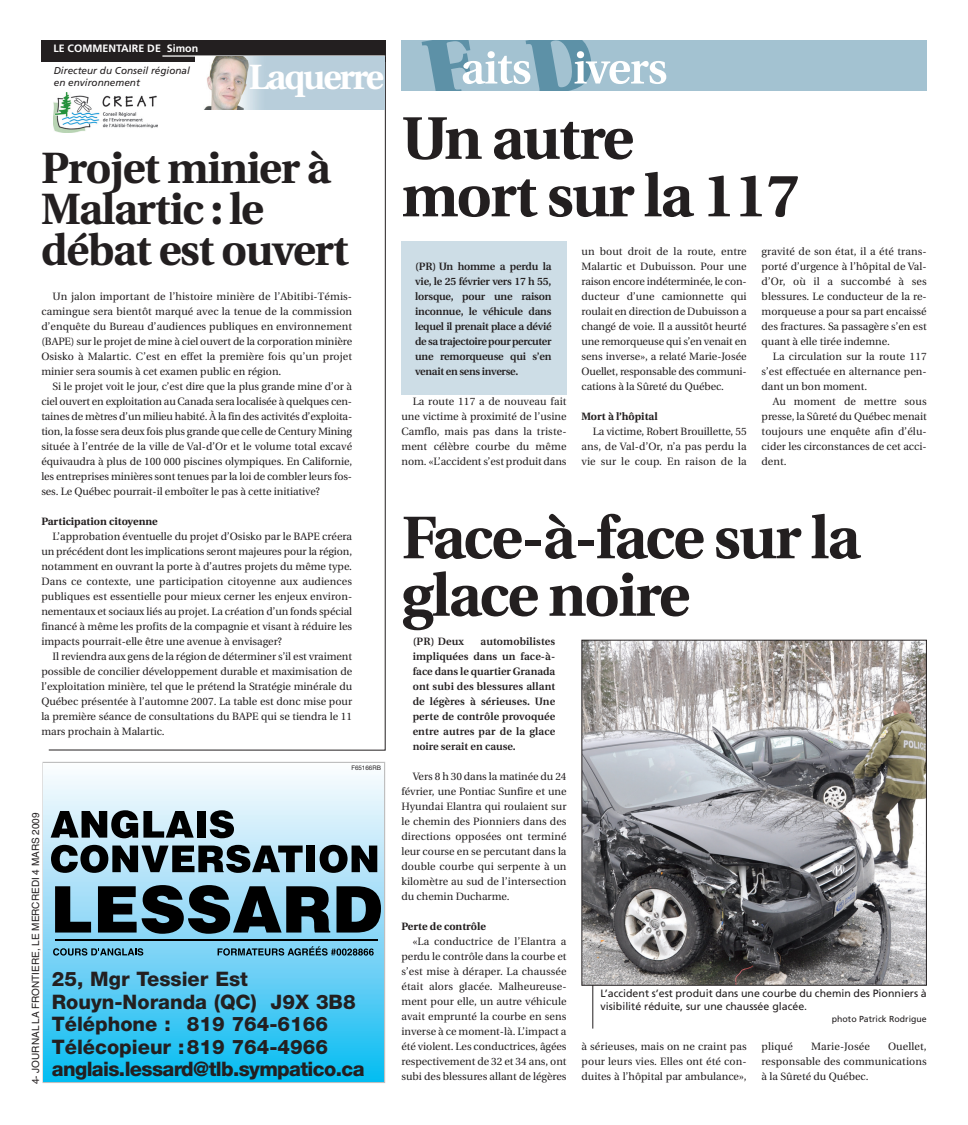
<style>
.page{position:relative;width:968px;height:1125px;background:#fff}
.page>*{position:absolute;margin:0;border:0;box-sizing:border-box;transform-origin:0 0}
.t1{font:700 60px/57.5px "Utopia";letter-spacing:-.03em;color:#231f20}
.t2{font:700 43.75px/41.2px "Utopia";letter-spacing:-.03em;color:#231f20}
.t3{font:700 35px "Utopia";letter-spacing:-.055em;color:#fff}
.t4{font:20px/22.5px "Helvetica Neue Heavy+FWDBWM";color:#231f20}
.t5{font:10.62px/15px "Utopia";color:#231f20;text-align:justify}
.t6{font:600 10.62px/15px "Utopia";letter-spacing:-.01em;color:#231f20;text-align:justify}
.t7{font:10.62px/12.5px "Frutiger";color:#231f20}
.t8{font:700 10.62px "Utopia";color:#231f20}
.t9{font:700 10.62px "Frutiger";color:#fff}
.t10{font:italic 10px/12.5px "Frutiger";color:#231f20}
.t11{font:10px "Helvetica";color:#231f20}
.t12{font:8.75px "Frutiger";color:#231f20}
.t13{font:6.25px "Helvetica Neue Roman+TIZOIC";color:#231f20}
</style>
<div class="page">
<div style="left:41px;top:41px;width:344px;height:21px;background:#231f20"></div>
<svg style="left:48px;top:40px;width:338px;height:711px"></svg>
<img style="left:195px;top:57px;width:190px;height:52px">
<div style="left:401px;top:41px;width:525px;height:50px;background:#a3c2d1"></div>
<svg style="left:421px;top:41px;width:245px;height:50px"></svg>
<div style="left:401px;top:241px;width:165px;height:153px;background:#cddde6"></div>
<hr style="left:592px;top:894px;width:1px;height:135px;background:#231f20">
<img style="left:583px;top:642px;width:341px;height:342px">
<div style="left:581px;top:640px;width:345px;height:346px;border:1px solid #231f20"></div>
<div style="left:54px;top:92px;width:109px;height:41px;background:#fff"></div>
<img style="left:54px;top:92px;width:104px;height:40px">
<svg style="left:44px;top:775px;width:340px;height:307px;background:#76d5f5"></svg>
<svg style="left:51px;top:810px;width:143px;height:28px;background:#5e696f"></svg>
<div style="left:197px;top:811px;width:9px;height:27px;background:#000"></div>
<svg style="left:210px;top:810px;width:24px;height:28px"></svg>
<svg style="left:51px;top:845px;width:251px;height:28px;background:#4e5f67"></svg>
<div style="left:306px;top:846px;width:9px;height:26px;background:#000"></div>
<svg style="left:319px;top:845px;width:58px;height:28px;background:#435158"></svg>
<svg style="left:55px;top:886px;width:36px;height:47px;background:#486470"></svg>
<svg style="left:98px;top:885px;width:232px;height:49px;background:#3b535d"></svg>
<svg style="left:336px;top:886px;width:45px;height:47px;background:#293941"></svg>
<hr style="left:55px;top:939px;width:322px;height:1px;background:#000">
<svg style="left:53px;top:948px;width:90px;height:8px"></svg>
<svg style="left:217px;top:946px;width:157px;height:10px;background:#528aa0"></svg>
<p class="t9" style="left:53px;top:44px;width:146px">LE COMMENTAIRE DE Simon</p>
<p class="t10" style="left:54px;top:65px;width:138px">Directeur du Conseil régional en environnement</p>
<h3 class="t3" style="left:249px;top:63px;width:137px">Laquerre</h3>
<h2 class="t2" style="left:41px;top:151px;width:309px">Projet minier à<br>Malartic : le débat est ouvert</h2>
<p class="t5" style="left:41px;top:290px;width:312px;text-indent:11px">Un jalon important de l’histoire minière de l’Abitibi-Témis&shy;camingue sera bientôt marqué avec la tenue de la commission d’enquête du Bureau d’audiences publiques en environnement (BAPE) sur le projet de mine à ciel ouvert de la corporation minière Osisko à Malartic. C’est en effet la première fois qu’un projet minier sera soumis à cet examen public en région.</p>
<p class="t5" style="left:41px;top:380px;width:312px;text-indent:11px">Si le projet voit le jour, c’est dire que la plus grande mine d’or à ciel ouvert en exploitation au Canada sera localisée à quelques cen&shy;taines de mètres d’un milieu habité. À la fin des activités d’exploita&shy;tion, la fosse sera deux fois plus grande que celle de Century Mining située à l’entrée de la ville de Val-d’Or et le volume total excavé équivaudra à plus de 100 000 piscines olympiques. En Californie, les entreprises minières sont tenues par la loi de combler leurs fos&shy;ses. Le Québec pourrait-il emboîter le pas à cette initiative?</p>
<p class="t8" style="left:41px;top:517px;width:118px">Participation citoyenne</p>
<p class="t5" style="left:41px;top:530px;width:312px;text-indent:11px">L’approbation éventuelle du projet d’Osisko par le BAPE créera un précédent dont les implications seront majeures pour la région, notamment en ouvrant la porte à d’autres projets du même type.<br>Dans ce contexte, une participation citoyenne aux audiences publiques est essentielle pour mieux cerner les enjeux environ&shy;nementaux et sociaux liés au projet. La création d’un fonds spécial financé à même les profits de la compagnie et visant à réduire les impacts pourrait-elle être une avenue à envisager?</p>
<p class="t5" style="left:41px;top:650px;width:312px;text-indent:11px">Il reviendra aux gens de la région de déterminer s’il est vraiment possible de concilier développement durable et maximisation de l’exploitation minière, tel que le prétend la Stratégie minérale du Québec présentée à l’automne 2007. La table est donc mise pour la première séance de consultations du BAPE qui se tiendra le 11 mars prochain à Malartic.</p>
<p class="t13" style="left:351px;top:764px;width:31px">F65166RB</p>
<p class="t11" style="left:32px;top:1084px;width:273px;rotate:-90deg">4- JOURNAL LA FRONTIERE, LE MERCREDI 4 MARS 2009</p>
<h3 class="t4" style="left:52px;top:969px;width:314px">25, Mgr Tessier Est<br>Rouyn-Noranda (QC) J9X 3B8<br>Téléphone : 819 764-6166<br>Télécopieur :819 764-4966 anglais.lessard@tlb.sympatico.ca</h3>
<h1 class="t1" style="left:401px;top:115px;width:400px">Un autre<br>mort sur la 117</h1>
<p class="t6" style="left:415px;top:260px;width:138px">(PR) Un homme a perdu la vie, le 25 février vers 17 h 55, lorsque, pour une raison inconnue, le véhicule dans lequel il prenait place a dévié de sa trajectoire pour percuter une remorqueuse qui s’en venait en sens inverse.</p>
<p class="t5" style="left:401px;top:395px;width:167px;text-indent:11px">La route 117 a de nouveau fait une victime à proximité de l’usine Camflo, mais pas dans la triste&shy;ment célèbre courbe du même nom. «L’accident s’est produit dans</p>
<p class="t5" style="left:581px;top:245px;width:167px">un bout droit de la route, entre Malartic et Dubuisson. Pour une raison encore indéterminée, le con&shy;ducteur d’une camionnette qui roulait en direction de Dubuisson a changé de voie. Il a aussitôt heurté une remorqueuse qui s’en venait en sens inverse», a relaté Marie-Josée Ouellet, responsable des communi&shy;cations à la Sûreté du Québec.</p>
<p class="t8" style="left:581px;top:412px;width:78px">Mort à l’hôpital</p>
<p class="t5" style="left:581px;top:425px;width:167px;text-indent:11px">La victime, Robert Brouillette, 55 ans, de Val-d’Or, n’a pas perdu la vie sur le coup. En raison de la</p>
<p class="t5" style="left:761px;top:245px;width:167px">gravité de son état, il a été trans&shy;porté d’urgence à l’hôpital de Val&shy;d’Or, où il a succombé à ses blessures. Le conducteur de la re&shy;morqueuse a pour sa part encaissé des fractures. Sa passagère s’en est quant à elle tirée indemne.</p>
<p class="t5" style="left:761px;top:350px;width:167px;text-indent:11px">La circulation sur la route 117 s’est effectuée en alternance pen&shy;dant un bon moment.</p>
<p class="t5" style="left:761px;top:395px;width:167px;text-indent:11px">Au moment de mettre sous presse, la Sûreté du Québec menait toujours une enquête afin d’élu&shy;cider les circonstances de cet acci&shy;dent.</p>
<h1 class="t1" style="left:401px;top:515px;width:460px">Face-à-face sur la glace noire</h1>
<p class="t6" style="left:412px;top:635px;width:144px;text-indent:68px">automobilistes impliquées dans un face-à&shy;face dans le quartier Granada ont subi des blessures allant de légères à sérieuses. Une perte de contrôle provoquée entre autres par de la glace noire serait en cause.</p>
<p class="t5" style="left:401px;top:770px;width:167px;text-indent:11px">Vers 8 h 30 dans la matinée du 24 février, une Pontiac Sunfire et une Hyundai Elantra qui roulaient sur le chemin des Pionniers dans des directions opposées ont terminé leur course en se percutant dans la double courbe qui serpente à un kilomètre au sud de l’intersection du chemin Ducharme.</p>
<p class="t8" style="left:401px;top:922px;width:86px">Perte de contrôle</p>
<p class="t5" style="left:401px;top:935px;width:167px;text-indent:11px">«La conductrice de l’Elantra a perdu le contrôle dans la courbe et s’est mise à déraper. La chaussée était alors glacée. Malheureuse&shy;ment pour elle, un autre véhicule avait emprunté la courbe en sens inverse à ce moment-là. L’impact a été violent. Les conductrices, âgées respectivement de 32 et 34 ans, ont subi des blessures allant de légères</p>
<p class="t6" style="left:412px;top:635px;width:53px">(PR) Deux</p>
<p class="t7" style="left:600px;top:988px;width:327px">L’accident s’est produit dans une courbe du chemin des Pionniers à visibilité réduite, sur une chaussée glacée.</p>
<p class="t12" style="left:831px;top:1016px;width:96px">photo Patrick Rodrigue</p>
<p class="t5" style="left:581px;top:1040px;width:167px">à sérieuses, mais on ne craint pas pour leurs vies. Elles ont été con&shy;duites à l’hôpital par ambulance»,</p>
<p class="t5" style="left:761px;top:1040px;width:33px">pliqué</p>
<p class="t5" style="left:811px;top:1040px;width:60px">Marie-Josée</p>
<p class="t5" style="left:761px;top:1040px;width:167px;text-indent:126px">Ouellet, responsable des communications à la Sûreté du Québec.</p>
</div>
